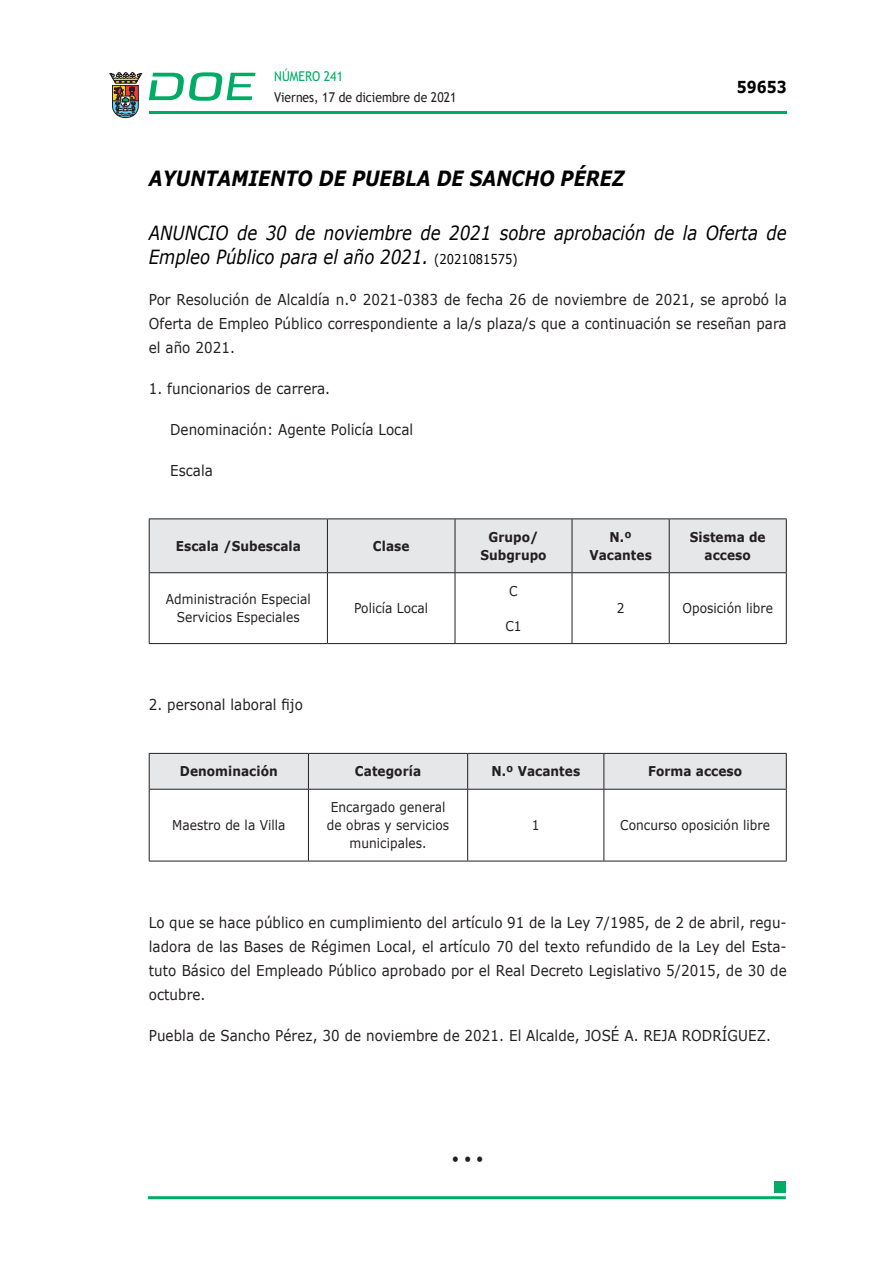
<style>
.page{position:relative;width:893px;height:1263px;background:#fff}
.page>*{position:absolute;margin:0;border:0;box-sizing:border-box;transform-origin:0 0}
.ORGANISMO{font:italic 700 21px "Verdana";color:#000;scale:.85 1}
.SUBORGANISMO{font:italic 19.5px/24px "Verdana";color:#000;scale:.85 1}
.t1{font:700 16.5px "Verdana";color:#000;scale:.85 1}
.CUERPO_DE_TEXTO{font:15px/24px "Verdana";letter-spacing:.005em;color:#231f20;text-align:justify;scale:.9 1}
.CUERPO_DE_TEXTO-2{font:13.5px/18px "Verdana";letter-spacing:.005em;color:#231f20;text-align:center;scale:.9 1}
.ENCABEZADO_TABLA{font:700 13.5px/18px "Verdana";letter-spacing:.005em;color:#231f20;text-align:center;scale:.9 1}
.t2{font:13.5px "Trebuchet MS";color:#231f20;scale:.9 1}
.t3{font:13.5px "Trebuchet MS";color:#00ab67;scale:.9 1}
.s1{font-style:normal;font-size:13.5px}
</style>
<div class="page">
<hr style="left:149px;top:111px;width:638px;height:3px;background:#00ab66">
<svg style="left:109px;top:72px;width:33px;height:46px"></svg>
<svg style="left:149px;top:72px;width:106px;height:29px"></svg>
<hr style="left:148px;top:1196px;width:638px;height:3px;background:#00ab66">
<div style="left:775px;top:1181px;width:11px;height:11px;background:#00ab66"></div>
<div style="left:150px;top:519px;width:636px;height:53px;background:#e6e7e9"></div>
<hr style="left:149px;top:518px;width:178px;height:1px;background:#231f20">
<hr style="left:327px;top:518px;width:128px;height:1px;background:#231f20">
<hr style="left:455px;top:518px;width:117px;height:1px;background:#231f20">
<hr style="left:572px;top:518px;width:97px;height:1px;background:#231f20">
<hr style="left:669px;top:518px;width:118px;height:1px;background:#231f20">
<hr style="left:149px;top:572px;width:178px;height:1px;background:#231f20">
<hr style="left:327px;top:572px;width:128px;height:1px;background:#231f20">
<hr style="left:455px;top:572px;width:117px;height:1px;background:#231f20">
<hr style="left:572px;top:572px;width:97px;height:1px;background:#231f20">
<hr style="left:669px;top:572px;width:118px;height:1px;background:#231f20">
<hr style="left:149px;top:643px;width:178px;height:1px;background:#231f20">
<hr style="left:327px;top:643px;width:128px;height:1px;background:#231f20">
<hr style="left:455px;top:643px;width:117px;height:1px;background:#231f20">
<hr style="left:572px;top:643px;width:97px;height:1px;background:#231f20">
<hr style="left:669px;top:643px;width:118px;height:1px;background:#231f20">
<hr style="left:149px;top:519px;width:1px;height:53px;background:#231f20">
<hr style="left:149px;top:573px;width:1px;height:70px;background:#231f20">
<hr style="left:327px;top:519px;width:1px;height:53px;background:#231f20">
<hr style="left:455px;top:519px;width:1px;height:53px;background:#231f20">
<hr style="left:572px;top:519px;width:1px;height:53px;background:#231f20">
<hr style="left:669px;top:519px;width:1px;height:53px;background:#231f20">
<hr style="left:786px;top:519px;width:1px;height:53px;background:#231f20">
<hr style="left:327px;top:573px;width:1px;height:70px;background:#231f20">
<hr style="left:455px;top:573px;width:1px;height:70px;background:#231f20">
<hr style="left:572px;top:573px;width:1px;height:70px;background:#231f20">
<hr style="left:669px;top:573px;width:1px;height:70px;background:#231f20">
<hr style="left:786px;top:573px;width:1px;height:70px;background:#231f20">
<div style="left:150px;top:754px;width:636px;height:35px;background:#e6e7e9"></div>
<hr style="left:149px;top:753px;width:159px;height:1px;background:#231f20">
<hr style="left:308px;top:753px;width:160px;height:1px;background:#231f20">
<hr style="left:468px;top:753px;width:136px;height:1px;background:#231f20">
<hr style="left:604px;top:753px;width:183px;height:1px;background:#231f20">
<hr style="left:149px;top:789px;width:159px;height:1px;background:#231f20">
<hr style="left:308px;top:789px;width:160px;height:1px;background:#231f20">
<hr style="left:468px;top:789px;width:136px;height:1px;background:#231f20">
<hr style="left:604px;top:789px;width:183px;height:1px;background:#231f20">
<hr style="left:149px;top:861px;width:159px;height:1px;background:#231f20">
<hr style="left:308px;top:861px;width:160px;height:1px;background:#231f20">
<hr style="left:468px;top:861px;width:136px;height:1px;background:#231f20">
<hr style="left:604px;top:861px;width:183px;height:1px;background:#231f20">
<hr style="left:149px;top:754px;width:1px;height:35px;background:#231f20">
<hr style="left:149px;top:790px;width:1px;height:71px;background:#231f20">
<hr style="left:308px;top:754px;width:1px;height:35px;background:#231f20">
<hr style="left:467px;top:754px;width:1px;height:35px;background:#231f20">
<hr style="left:603px;top:754px;width:1px;height:35px;background:#231f20">
<hr style="left:786px;top:754px;width:1px;height:35px;background:#231f20">
<hr style="left:308px;top:790px;width:1px;height:71px;background:#231f20">
<hr style="left:467px;top:790px;width:1px;height:71px;background:#231f20">
<hr style="left:603px;top:790px;width:1px;height:71px;background:#231f20">
<hr style="left:786px;top:790px;width:1px;height:71px;background:#231f20">
<p class="t3" style="left:274px;top:67px;width:78px">NÚMERO 241</p>
<p class="t2" style="left:274px;top:88px;width:204px">Viernes, 17 de diciembre de 2021</p>
<p class="t1" style="left:737px;top:75px;width:60px">59653</p>
<p class="ORGANISMO" style="left:149px;top:164px;width:561px">AYUNTAMIENTO DE PUEBLA DE SANCHO PÉREZ</p>
<p class="SUBORGANISMO" style="left:149px;top:221px;width:752px">ANUNCIO de 30 de noviembre de 2021 sobre aprobación de la Oferta de<br>Empleo Público para el año 2021. <span class="s1">(2021081575)</span></p>
<p class="CUERPO_DE_TEXTO" style="left:149px;top:287px;width:710px">Por Resolución de Alcaldía n.º 2021-0383 de fecha 26 de noviembre de 2021, se aprobó la Oferta de Empleo Público correspondiente a la/s plaza/s que a continuación se reseñan para el año 2021.</p>
<p class="CUERPO_DE_TEXTO" style="left:149px;top:376px;width:203px">1. funcionarios de carrera.</p>
<p class="CUERPO_DE_TEXTO" style="left:170px;top:417px;width:272px">Denominación: Agente Policía Local</p>
<p class="CUERPO_DE_TEXTO" style="left:170px;top:458px;width:49px">Escala</p>
<p class="ENCABEZADO_TABLA" style="left:176px;top:537px;width:141px">Escala /Subescala</p>
<p class="ENCABEZADO_TABLA" style="left:373px;top:537px;width:42px">Clase</p>
<p class="ENCABEZADO_TABLA" style="left:480px;top:528px;width:75px">Grupo/<br>Subgrupo</p>
<p class="ENCABEZADO_TABLA" style="left:589px;top:528px;width:71px">N.º<br>Vacantes</p>
<p class="ENCABEZADO_TABLA" style="left:690px;top:528px;width:86px">Sistema de acceso</p>
<p class="CUERPO_DE_TEXTO-2" style="left:166px;top:590px;width:162px">Administración Especial<br>Servicios Especiales</p>
<p class="CUERPO_DE_TEXTO-2" style="left:354px;top:599px;width:84px">Policía Local</p>
<p class="CUERPO_DE_TEXTO-2" style="left:509px;top:582px;width:11px">C</p>
<p class="CUERPO_DE_TEXTO-2" style="left:505px;top:617px;width:20px">C1</p>
<p class="CUERPO_DE_TEXTO-2" style="left:617px;top:599px;width:10px">2</p>
<p class="CUERPO_DE_TEXTO-2" style="left:682px;top:599px;width:102px">Oposición libre</p>
<p class="CUERPO_DE_TEXTO" style="left:149px;top:693px;width:173px">2. personal laboral fijo</p>
<p class="ENCABEZADO_TABLA" style="left:180px;top:762px;width:110px">Denominación</p>
<p class="ENCABEZADO_TABLA" style="left:355px;top:762px;width:75px">Categoría</p>
<p class="ENCABEZADO_TABLA" style="left:491px;top:762px;width:100px">N.º Vacantes</p>
<p class="ENCABEZADO_TABLA" style="left:648px;top:762px;width:106px">Forma acceso</p>
<p class="CUERPO_DE_TEXTO-2" style="left:172px;top:816px;width:128px">Maestro de la Villa</p>
<p class="CUERPO_DE_TEXTO-2" style="left:327px;top:798px;width:137px">Encargado general de obras y servicios municipales.</p>
<p class="CUERPO_DE_TEXTO-2" style="left:532px;top:816px;width:10px">1</p>
<p class="CUERPO_DE_TEXTO-2" style="left:620px;top:816px;width:168px">Concurso oposición libre</p>
<p class="CUERPO_DE_TEXTO" style="left:149px;top:910px;width:710px">Lo que se hace público en cumplimiento del artículo 91 de la Ley 7/1985, de 2 de abril, regu&shy;ladora de las Bases de Régimen Local, el artículo 70 del texto refundido de la Ley del Esta&shy;tuto Básico del Empleado Público aprobado por el Real Decreto Legislativo 5/2015, de 30 de octubre.</p>
<p class="CUERPO_DE_TEXTO" style="left:149px;top:1023px;width:693px">Puebla de Sancho Pérez, 30 de noviembre de 2021. El Alcalde, JOSÉ A. REJA RODRÍGUEZ.</p>
<p class="CUERPO_DE_TEXTO" style="left:452px;top:1146px;width:37px">• • •</p>
</div>
